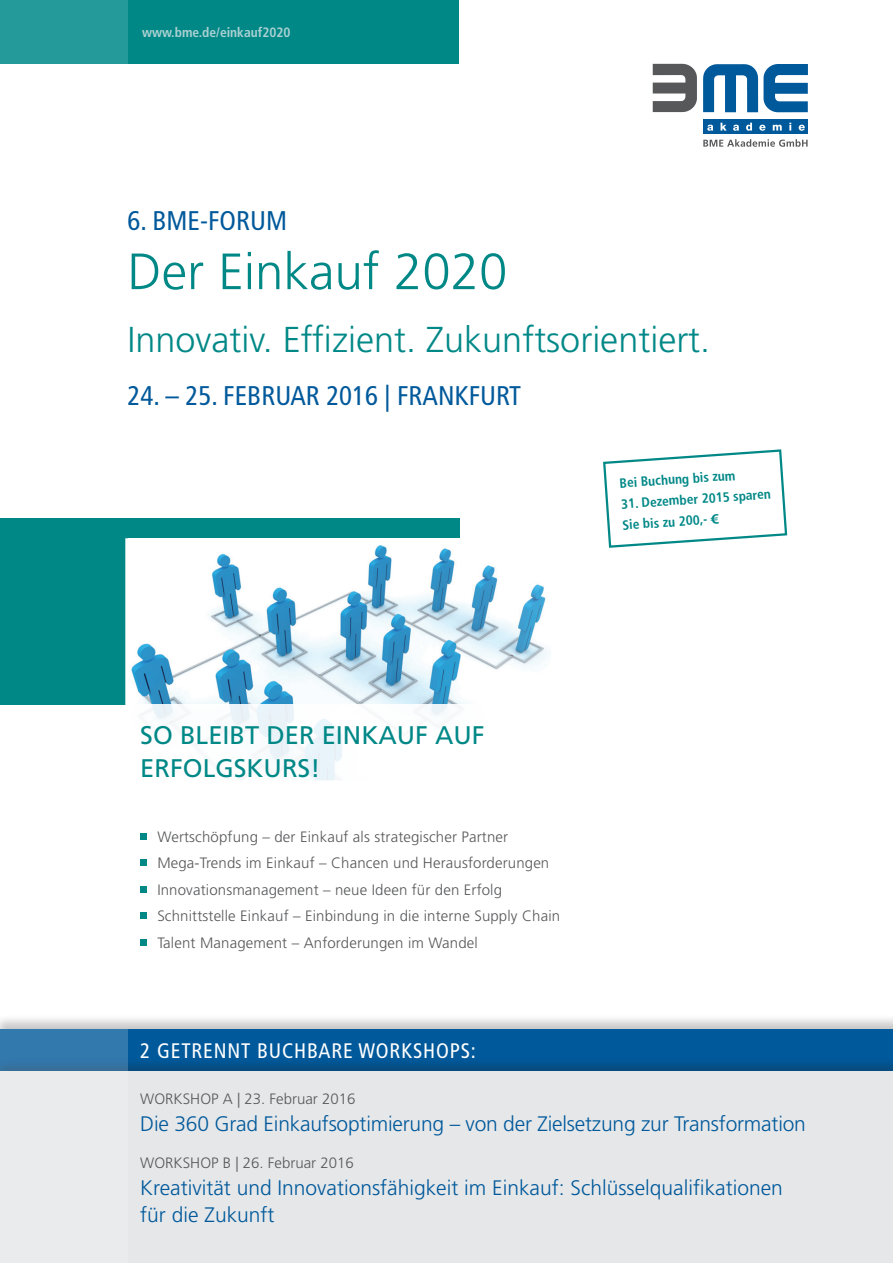
<style>
.page{position:relative;width:893px;height:1263px;background:#fff}
.page>*{position:absolute;margin:0;border:0;box-sizing:border-box;transform-origin:0 0}
.t1{font:300 51px "Frutiger LT Std";color:#008887}
.t2{font:300 36px "Frutiger LT Std";color:#008887}
.t3{font:condensed 27px "Frutiger LT Std";color:#00599b}
.t4{font:25.5px/33px "Frutiger LT Std";color:#008887}
.t5{font:300 21px/27px "Frutiger LT Std";color:#00599b}
.t6{font:condensed 21px "Frutiger LT Std";letter-spacing:.04em;color:#fff}
.t7{font:300 15px/26.5px "Frutiger LT Std";letter-spacing:.01em;color:#57585a}
.t8{font:700 condensed 13.5px/21px "Frutiger LT Std";color:#008887}
.t9{font:700 condensed 13.5px "Frutiger LT Std";color:#acd1d2}
.s1{font-stretch:normal}
</style>
<div class="page">
<div style="left:0;top:1014px;width:893px;height:60px;background:#231f20;opacity:.25"></div>
<div style="left:0;top:1029px;width:893px;height:42px;background:#00599b"></div>
<div style="left:0;top:1057px;width:893px;height:206px;background:#231f20;opacity:.25"></div>
<div style="left:0;top:1071px;width:893px;height:192px;background:#e6e7e9"></div>
<svg style="left:0;top:1029px;width:128px;height:42px;fill:#3279ae"></svg>
<div style="left:0;top:518px;width:459px;height:20px;background:#008887"></div>
<div style="left:0;top:518px;width:128px;height:186px;background:#008887"></div>
<img style="left:131px;top:545px;width:419px;height:159px">
<div style="left:703px;top:119px;width:105px;height:15px;background:#00599b"></div>
<svg style="left:653px;top:64px;width:44px;height:48px"></svg>
<svg style="left:703px;top:64px;width:105px;height:48px"></svg>
<svg style="left:703px;top:139px;width:105px;height:8px"></svg>
<svg style="left:707px;top:125px;width:6px;height:6px"></svg>
<svg style="left:720px;top:123px;width:7px;height:8px"></svg>
<svg style="left:733px;top:125px;width:6px;height:6px"></svg>
<svg style="left:746px;top:123px;width:6px;height:8px"></svg>
<svg style="left:759px;top:125px;width:6px;height:6px"></svg>
<svg style="left:773px;top:125px;width:9px;height:6px"></svg>
<svg style="left:789px;top:123px;width:2px;height:8px"></svg>
<svg style="left:799px;top:125px;width:6px;height:6px"></svg>
<svg style="left:603px;top:449px;width:185px;height:99px"></svg>
<div style="left:128px;top:0;width:331px;height:64px;background:#008887"></div>
<div style="left:0;top:0;width:128px;height:64px;background:#259a9a"></div>
<div style="left:140px;top:833px;width:7px;height:6px;background:#008887"></div>
<div style="left:140px;top:859px;width:7px;height:7px;background:#008887"></div>
<div style="left:140px;top:886px;width:7px;height:6px;background:#008887"></div>
<div style="left:140px;top:912px;width:7px;height:7px;background:#008887"></div>
<div style="left:140px;top:939px;width:7px;height:6px;background:#008887"></div>
<p class="t9" style="left:142px;top:24px;width:150px">www.bme.de/einkauf2020</p>
<h3 class="t3" style="left:128px;top:205px;width:157px">6. BME-FORUM</h3>
<h1 class="t1" style="left:128px;top:243px;width:381px">Der Einkauf 2020</h1>
<h2 class="t2" style="left:128px;top:319px;width:584px">Innovativ. Effizient. Zukunftsorientiert.</h2>
<h3 class="t3" style="left:128px;top:380px;width:395px">24. – 25. FEBRUAR 2016 | FRANKFURT</h3>
<p class="t8" style="left:619px;top:473px;width:118px;rotate:-4deg">Bei Buchung bis zum</p>
<p class="t8" style="left:620px;top:494px;width:152px;rotate:-4deg">31. Dezember 2015 sparen<br>Sie bis zu 200,- <span class="s1">€</span></p>
<h3 class="t4" style="left:140px;top:718px;width:346px">SO BLEIBT DER EINKAUF AUF<br>ERFOLGSKURS!</h3>
<p class="t7" style="left:157px;top:823px;width:404px">Wertschöpfung – der Einkauf als strategischer Partner Mega-Trends im Einkauf – Chancen und Herausforderungen Innovationsmanagement – neue Ideen für den Erfolg Schnittstelle Einkauf – Einbindung in die interne Supply Chain Talent Management – Anforderungen im Wandel</p>
<h3 class="t6" style="left:140px;top:1038px;width:337px">2 GETRENNT BUCHBARE WORKSHOPS:</h3>
<p class="t7" style="left:140px;top:1086px;width:217px">Workshop A | 23. Februar 2016</p>
<h3 class="t5" style="left:140px;top:1111px;width:667px">Die 360 Grad Einkaufsoptimierung – von der Zielsetzung zur Transformation</h3>
<p class="t7" style="left:140px;top:1150px;width:215px">Workshop B | 26. Februar 2016</p>
<h3 class="t5" style="left:140px;top:1175px;width:644px">Kreativität und Innovationsfähigkeit im Einkauf: Schlüsselqualifikationen für die Zukunft</h3>
</div>
